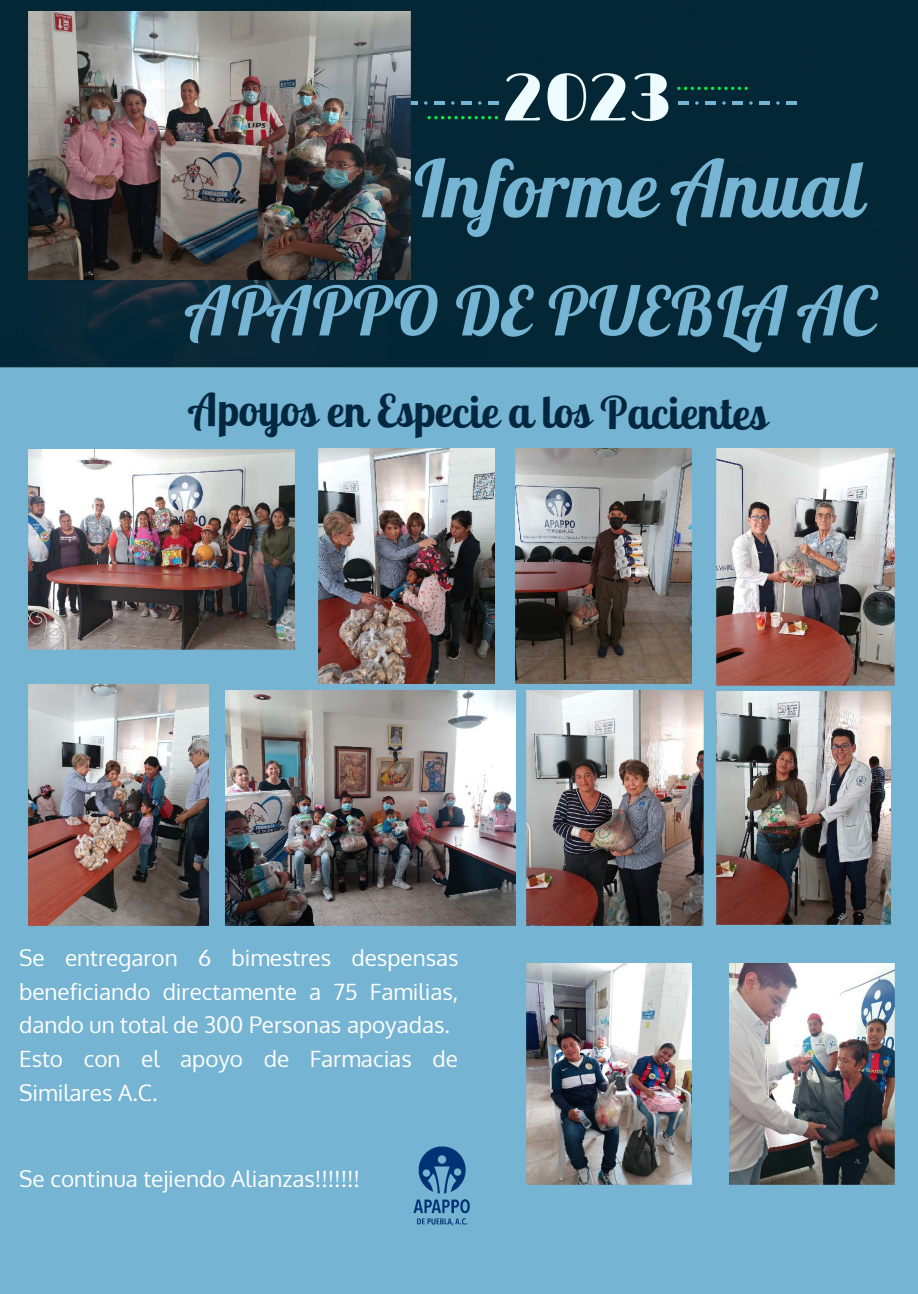
<style>
.page{position:relative;width:918px;height:1294px;background:#fff}
.page>*{position:absolute;margin:0;border:0;box-sizing:border-box;transform-origin:0 0}
.t1{font:italic 700 78.75px "Lobster Two";color:#76b4d3}
.t2{font:italic 700 67.5px "Lobster Two";color:#76b4d3}
.t3{font:67.5px "Limelight";color:#eefbff}
.t4{font:700 45px "Lobster Two";color:#03273f}
.t5{font:22.5px/33.8px "Oxygen";color:#fff}
</style>
<div class="page">
<div style="left:0;top:0;width:918px;height:1293px;background:#76b4d3"></div>
<div style="left:0;top:0;width:918px;height:367px;background:#032735"></div>
<hr style="left:407px;top:101px;width:10px;height:4px;background:#76b4d3">
<hr style="left:434px;top:101px;width:10px;height:4px;background:#76b4d3">
<hr style="left:461px;top:101px;width:10px;height:4px;background:#76b4d3">
<hr style="left:488px;top:101px;width:10px;height:4px;background:#76b4d3">
<svg style="left:424px;top:101px;width:4px;height:4px"></svg>
<svg style="left:451px;top:101px;width:3px;height:4px"></svg>
<svg style="left:478px;top:101px;width:4px;height:4px"></svg>
<hr style="left:678px;top:101px;width:11px;height:4px;background:#76b4d3">
<hr style="left:705px;top:101px;width:11px;height:4px;background:#76b4d3">
<hr style="left:732px;top:101px;width:11px;height:4px;background:#76b4d3">
<hr style="left:759px;top:101px;width:11px;height:4px;background:#76b4d3">
<hr style="left:786px;top:101px;width:11px;height:4px;background:#76b4d3">
<svg style="left:695px;top:101px;width:4px;height:4px"></svg>
<svg style="left:722px;top:101px;width:4px;height:4px"></svg>
<svg style="left:749px;top:101px;width:4px;height:4px"></svg>
<svg style="left:776px;top:101px;width:4px;height:4px"></svg>
<svg style="left:428px;top:116px;width:70px;height:3px"></svg>
<svg style="left:677px;top:87px;width:71px;height:3px"></svg>
<img style="left:413px;top:1146px;width:57px;height:80px">
<img style="left:28px;top:11px;width:383px;height:268px">
<img style="left:28px;top:449px;width:267px;height:200px">
<img style="left:318px;top:448px;width:177px;height:235px">
<img style="left:515px;top:448px;width:177px;height:235px">
<img style="left:28px;top:684px;width:181px;height:241px">
<img style="left:225px;top:690px;width:290px;height:235px">
<img style="left:526px;top:690px;width:177px;height:235px">
<img style="left:717px;top:691px;width:174px;height:233px">
<img style="left:526px;top:963px;width:166px;height:220px">
<img style="left:729px;top:963px;width:165px;height:220px">
<img style="left:717px;top:448px;width:177px;height:237px">
<h2 class="t3" style="left:503px;top:59px;width:171px">2023</h2>
<h1 class="t1" style="left:410px;top:138px;width:454px">Informe Anual</h1>
<h2 class="t2" style="left:187px;top:268px;width:689px">APAPPO DE PUEBLA AC</h2>
<h3 class="t4" style="left:190px;top:382px;width:578px">Apoyos en Especie a los Pacientes</h3>
<p class="t5" style="left:19px;top:940px;width:441px">Se entregaron 6 bimestres despensas beneficiando directamente a 75 Familias, dando un total de 300 Personas apoyadas.<br>Esto con el apoyo de Farmacias de Similares A.C.</p>
<p class="t5" style="left:19px;top:1161px;width:342px">Se continua tejiendo Alianzas!!!!!!!</p>
</div>
